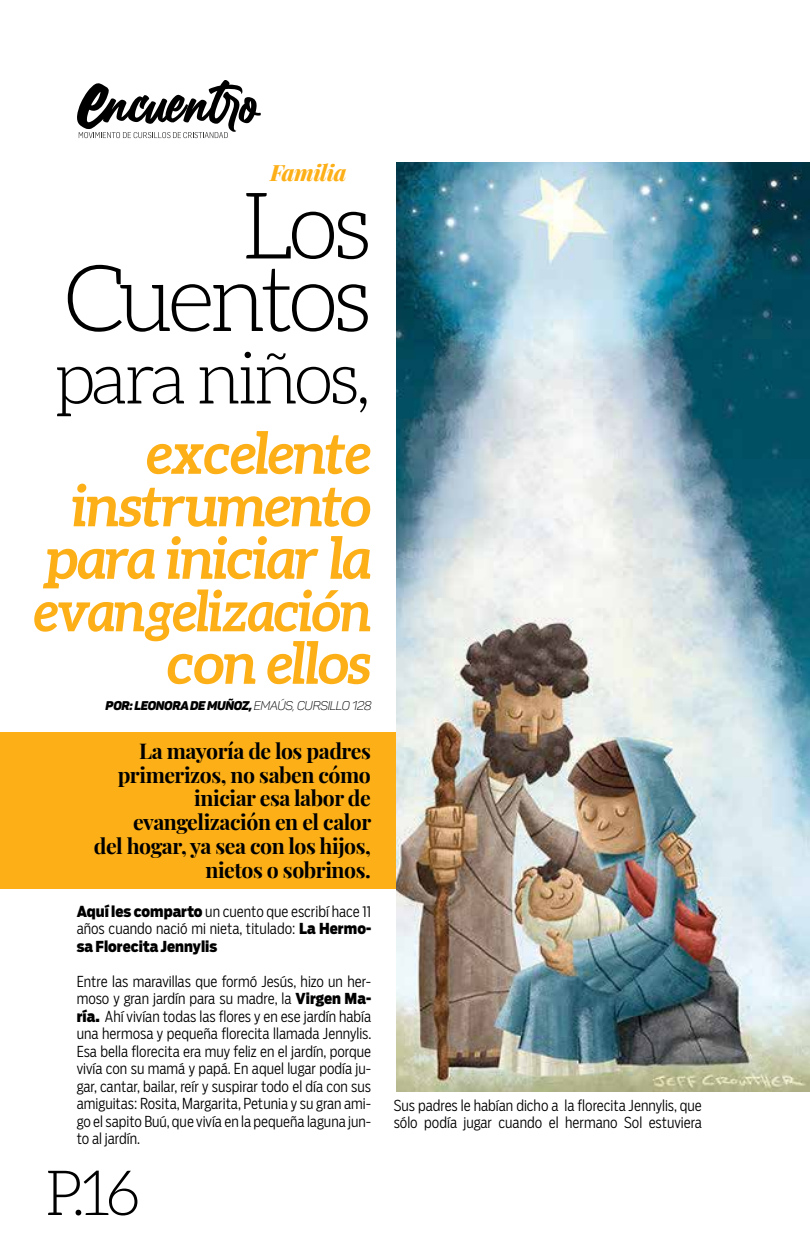
<style>
.page{position:relative;width:810px;height:1260px;background:#fff}
.page>*{position:absolute;margin:0;border:0;box-sizing:border-box;transform-origin:0 0}
.t1{font:300 92.5px/72.5px "Aleo";letter-spacing:-.06em;color:#000;text-align:right}
.t2{font:300 72.5px "Aleo";letter-spacing:-.06em;color:#000}
.t3{font:300 62.5px "Aleo";color:#000}
.t4{font:italic 700 57.5px/52.5px "Aleo";letter-spacing:-.03em;color:#fcaf17;text-align:right}
.t5{font:italic 700 56.25px "Aleo";letter-spacing:-.03em;color:#fcaf17;scale:.96 1}
.t6{font:italic 800 22.5px "Playfair Display";letter-spacing:-.02em;color:#fcaf17}
.t7{font:21.25px/23.8px "Playfair Display";letter-spacing:-.02em;color:#000;text-align:right}
.t8{font:300 15px/17.5px "Salvo Sans Cond";color:#000;text-align:justify}
.t9{font:12.5px "Panton Blackitalic Caps";letter-spacing:-.03em;color:#000}
.s1{font-family:"Panton Lightitalic Caps"}
.s2{font-weight:900}
</style>
<div class="page">
<div style="left:0;top:732px;width:397px;height:156px;background:#fcaf17"></div>
<svg style="left:77px;top:80px;width:184px;height:58px"></svg>
<img style="left:396px;top:162px;width:414px;height:930px">
<h3 class="t6" style="left:270px;top:155px;width:78px">Familia</h3>
<h1 class="t1" style="left:64px;top:189px;width:309px">Los<br>Cuentos</h1>
<h2 class="t2" style="left:56px;top:339px;width:317px">para niños,</h2>
<h3 class="t4" style="left:42px;top:426px;width:331px">excelente instrumento para iniciar la</h3>
<h3 class="t5" style="left:33px;top:579px;width:354px">evangelización</h3>
<h3 class="t4" style="left:167px;top:636px;width:206px">con ellos</h3>
<p class="t9" style="left:106px;top:698px;width:268px">POR: LEONORA DE MUÑOZ, <span class="s1">EMAÚS, CURSILLO 128</span></p>
<h3 class="t7" style="left:94px;top:737px;width:279px">La mayoría de los padres primerizos, no saben cómo iniciar esa labor de evangelización en el calor<br>del hogar, ya sea con los hijos, nietos o sobrinos.</h3>
<p class="t8" style="left:77px;top:902px;width:296px"><span class="s2">Aquí les comparto</span> un cuento que escribí hace 11 años cuando nació mi nieta, titulado: <span class="s2">La Hermo&shy;sa Florecita Jennylis</span></p>
<p class="t8" style="left:77px;top:972px;width:296px">Entre las maravillas que formó Jesús, hizo un her&shy;moso y gran jardín para su madre, la <span class="s2">Virgen Ma&shy;ría.</span> Ahí vivían todas las flores y en ese jardín había una hermosa y pequeña florecita llamada Jennylis.<br>Esa bella florecita era muy feliz en el jardín, porque vivía con su mamá y papá. En aquel lugar podía ju&shy;gar, cantar, bailar, reír y suspirar todo el día con sus amiguitas: Rosita, Margarita, Petunia y su gran ami&shy;go el sapito Buú, que vivía en la pequeña laguna jun&shy;to al jardín.</p>
<h3 class="t3" style="left:45px;top:1159px;width:96px">P.16</h3>
<p class="t8" style="left:394px;top:1096px;width:310px">Sus padres le habían dicho a la florecita Jennylis, que sólo podía jugar cuando el hermano Sol estuviera</p>
</div>
